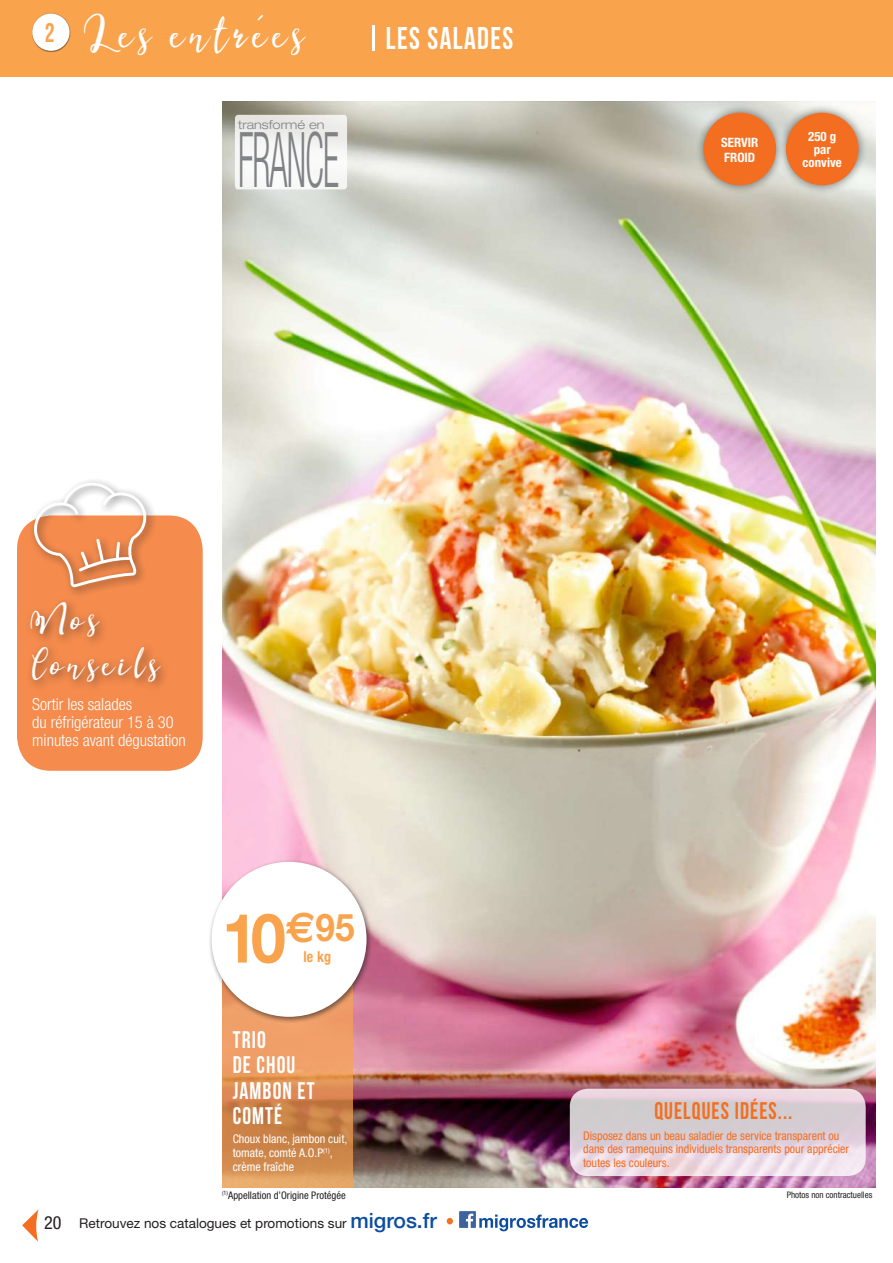
<style>
.page{position:relative;width:893px;height:1263px;background:#fff}
.page>*{position:absolute;margin:0;border:0;box-sizing:border-box;transform-origin:0 0}
.t1{font:300 condensed 76.8px "Helvetica Neue LT Std";letter-spacing:-.025em;color:#808285;scale:.47 1}
.t2{font:700 68.4px "Helvetica Neue LT Std";color:#f9a34d;scale:.92 1}
.t3{font:50.7px "Esteh";letter-spacing:.1em;color:#fff;scale:.92 1}
.t4{font:42px/45px "Esteh";letter-spacing:.1em;color:#fff;scale:.92 1}
.t5{font:31.35px "Bebas Neue";letter-spacing:.05em;color:#fff;scale:.92 1}
.t6{font:700 26.85px "Bebas Neue";color:#f9a34d;scale:.92 1}
.t7{font:700 24px/25.5px "Bebas Neue";letter-spacing:.05em;color:#fff;scale:.92 1}
.t8{font:700 24px "Bebas Neue";letter-spacing:.05em;color:#f36e21;scale:.92 1}
.t9{font:300 condensed 16.5px/18px "Helvetica Neue LT Std";color:#fff}
.t10{font:700 condensed 15.15px "Helvetica Neue LT Std";color:#f9a34d;scale:.92 1}
.t11{font:13.5px "Helvetica Neue LT Std";color:#231f20}
.t12{font:700 condensed 12.9px/12.9px "Helvetica Neue LT Std";color:#fff;text-align:center}
.t13{font:300 expanded 12.15px "Helvetica Neue LT Std";color:#808285}
.t14{font:condensed 12px/13.5px "Helvetica Neue LT Std";color:#f36e21}
.t15{font:condensed 12px/13.5px "Helvetica Neue LT Std";color:#fff}
.t16{font:condensed 10.5px "Helvetica Neue LT Std";color:#231f20}
.t17{font:condensed 9px "Helvetica Neue LT Std";color:#231f20}
.s1{font-stretch:condensed;font-size:18.15px}
.s2{font-weight:500;font-size:21.15px;color:#0d4da1}
</style>
<div class="page">
<svg style="left:22px;top:1209px;width:17px;height:33px"></svg>
<svg style="left:447px;top:1218px;width:6px;height:6px"></svg>
<svg style="left:459px;top:1211px;width:129px;height:20px"></svg>
<div style="left:0;top:0;width:893px;height:77px;background:#f9a34d"></div>
<div style="left:32px;top:13px;width:39px;height:39px;background:#231f20;opacity:.6"></div>
<div style="left:32px;top:14px;width:38px;height:37px;background:#fff;border-radius:50%"></div>
<img style="left:222px;top:101px;width:654px;height:1086px">
<svg style="left:235px;top:115px;width:112px;height:74px"></svg>
<div style="left:17px;top:515px;width:186px;height:256px;background:#f58b4d;border-radius:34px"></div>
<div style="left:25px;top:597px;width:147px;height:96px;background:#231f20;opacity:.6"></div>
<div style="left:29px;top:477px;width:128px;height:121px;background:#231f20;opacity:.6"></div>
<svg style="left:32px;top:481px;width:115px;height:106px"></svg>
<div style="left:777px;top:104px;width:91px;height:90px;background:#231f20;opacity:.6"></div>
<div style="left:786px;top:113px;width:72px;height:72px;background:#f36e21;border-radius:50%"></div>
<div style="left:695px;top:104px;width:90px;height:90px;background:#231f20;opacity:.6"></div>
<div style="left:703px;top:113px;width:73px;height:72px;background:#f36e21;border-radius:50%"></div>
<svg style="left:570px;top:1089px;width:296px;height:87px;background:#dfd3db"></svg>
<svg style="left:222px;top:1024px;width:131px;height:163px;background:#dc9056"></svg>
<div style="left:208px;top:859px;width:165px;height:165px;background:#231f20;opacity:.6"></div>
<div style="left:212px;top:862px;width:154px;height:155px;background:#fff;border-radius:50%"></div>
<hr style="left:372px;top:25px;width:2px;height:26px;background:#fff">
<h3 class="t6" style="left:45px;top:18px;width:12px">2</h3>
<h3 class="t3" style="left:88px;top:4px;width:238px">Les entrées</h3>
<p class="t13" style="left:238px;top:117px;width:88px">transformé en</p>
<h1 class="t1" style="left:238px;top:115px;width:217px">FRANCE</h1>
<h3 class="t5" style="left:386px;top:21px;width:140px">LES SALADES</h3>
<p class="t12" style="left:721px;top:135px;width:39px;line-height:15px;text-align:left">SERVIR<br>FROID</p>
<p class="t12" style="left:803px;top:130px;width:41px">250 g par convive</p>
<h3 class="t4" style="left:32px;top:598px;width:140px">Nos<br>Conseils</h3>
<h3 class="t9" style="left:32px;top:695px;width:155px">Sortir les salades<br>du réfrigérateur 15 à 30 minutes avant dégustation</h3>
<h2 class="t2" style="left:222px;top:896px;width:145px">10<sup>€</sup><sup>95</sup></h2>
<p class="t10" style="left:303px;top:948px;width:32px">le kg</p>
<h3 class="t7" style="left:233px;top:1026px;width:91px">TRIO<br>DE CHOU<br>JAMBON ET<br>COMTÉ</h3>
<h3 class="t8" style="left:654px;top:1098px;width:152px">QUELQUES IDÉES...</h3>
<p class="t14" style="left:583px;top:1128px;width:267px">Disposez dans un beau saladier de service transparent ou dans des ramequins individuels transparents pour apprécier toutes les couleurs.</p>
<p class="t15" style="left:233px;top:1132px;width:116px">Choux blanc, jambon cuit, tomate, comté A.O.P<sup>(1)</sup>, crème fraîche</p>
<p class="t16" style="left:222px;top:1189px;width:125px"><sup>(1)</sup>Appellation d’Origine Protégée</p>
<p class="t17" style="left:787px;top:1189px;width:87px">Photos non contractuelles</p>
<p class="t11" style="left:44px;top:1215px;width:394px"><span class="s1">20</span> Retrouvez nos catalogues et promotions sur <span class="s2">migros.fr</span></p>
</div>
